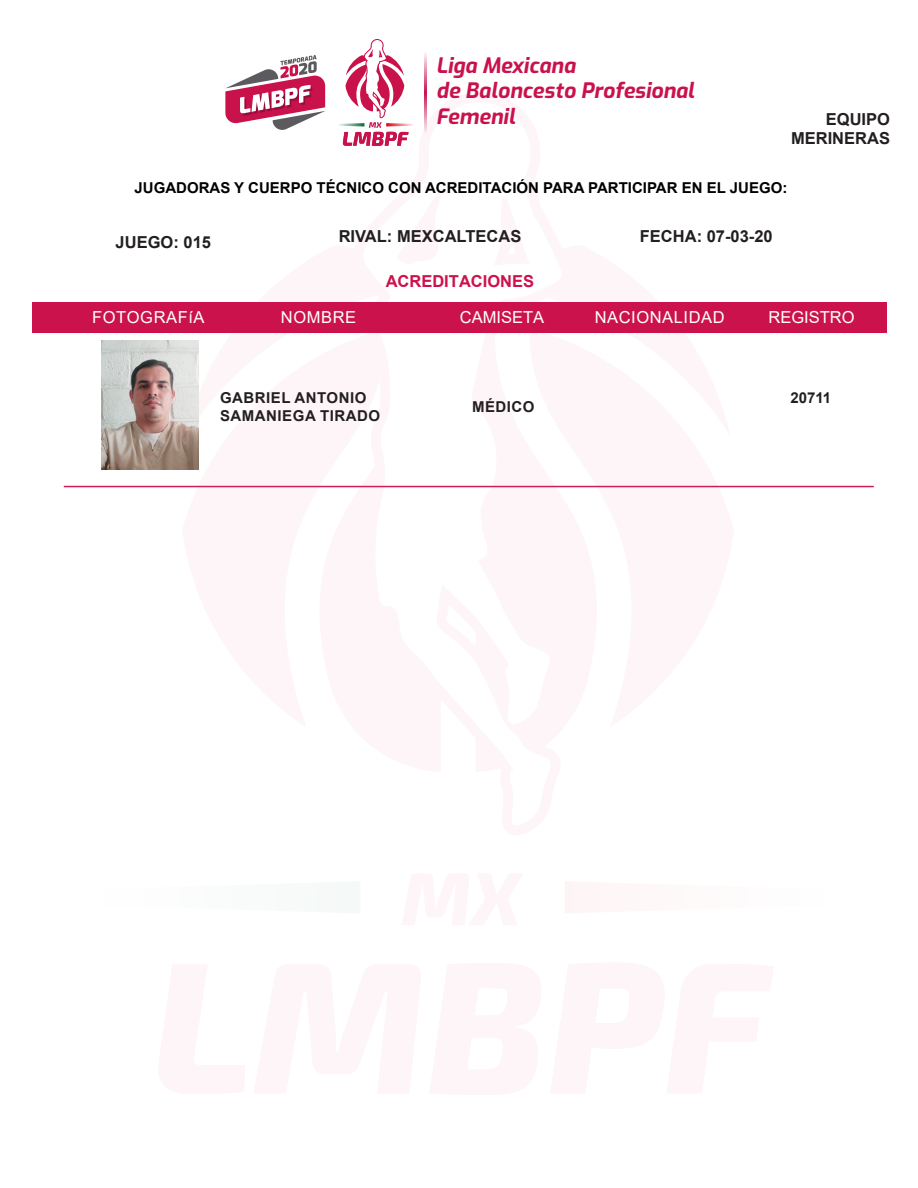
<style>
.page{position:relative;width:918px;height:1188px;background:#fff}
.page>*{position:absolute;margin:0;border:0;box-sizing:border-box;transform-origin:0 0}
.t1{font:italic 700 21.15px/25.5px "Exo";color:#c9124c}
.t2{font:700 16.5px/19.8px "Arial";color:#231f20;text-align:right}
.t3{font:16.5px "Arial";letter-spacing:.035em;color:#fff}
.t4{font:16.5px "Arial";color:#fff}
.t5{font:700 16.5px "Arial";color:#cc124c}
.t6{font:700 15px "Arial";color:#000}
.t7{font:700 15px "Arial";letter-spacing:.035em;color:#231f20}
</style>
<div class="page">
<svg style="left:360px;top:102px;width:204px;height:386px"></svg>
<div style="left:33px;top:303px;width:854px;height:30px;background:#cc124c"></div>
<svg style="left:225px;top:55px;width:100px;height:75px"></svg>
<svg style="left:338px;top:39px;width:77px;height:108px"></svg>
<svg style="left:424px;top:53px;width:2px;height:80px"></svg>
<img style="left:102px;top:340px;width:96px;height:129px">
<hr style="left:64px;top:486px;width:810px;height:1px;background:#cc1f56">
<h1 class="t1" style="left:436px;top:51px;width:260px">Liga Mexicana<br>de Baloncesto Profesional<br>Femenil</h1>
<p class="t2" style="left:791px;top:109px;width:101px">EQUIPO<br>MERINERAS</p>
<p class="t6" style="left:135px;top:178px;width:654px">JUGADORAS Y CUERPO TÉCNICO CON ACREDITACIÓN PARA PARTICIPAR EN EL JUEGO:</p>
<p class="t2" style="left:116px;top:233px;width:97px">JUEGO: 015</p>
<p class="t2" style="left:339px;top:226px;width:184px">RIVAL: MEXCALTECAS</p>
<p class="t2" style="left:640px;top:226px;width:134px">FECHA: 07-03-20</p>
<p class="t5" style="left:386px;top:270px;width:150px">ACREDITACIONES</p>
<p class="t3" style="left:92px;top:306px;width:114px">FOTOGRAFíA</p>
<p class="t3" style="left:281px;top:306px;width:77px">NOMBRE</p>
<p class="t4" style="left:460px;top:306px;width:86px">CAMISETA</p>
<p class="t4" style="left:768px;top:306px;width:88px">REGISTRO</p>
<p class="t3" style="left:595px;top:306px;width:131px">NACIONALIDAD</p>
<p class="t7" style="left:220px;top:388px;width:148px">GABRIEL ANTONIO</p>
<p class="t7" style="left:220px;top:406px;width:162px">SAMANIEGA TIRADO</p>
<p class="t7" style="left:472px;top:397px;width:64px">MÉDICO</p>
<p class="t7" style="left:790px;top:388px;width:42px">20711</p>
</div>
